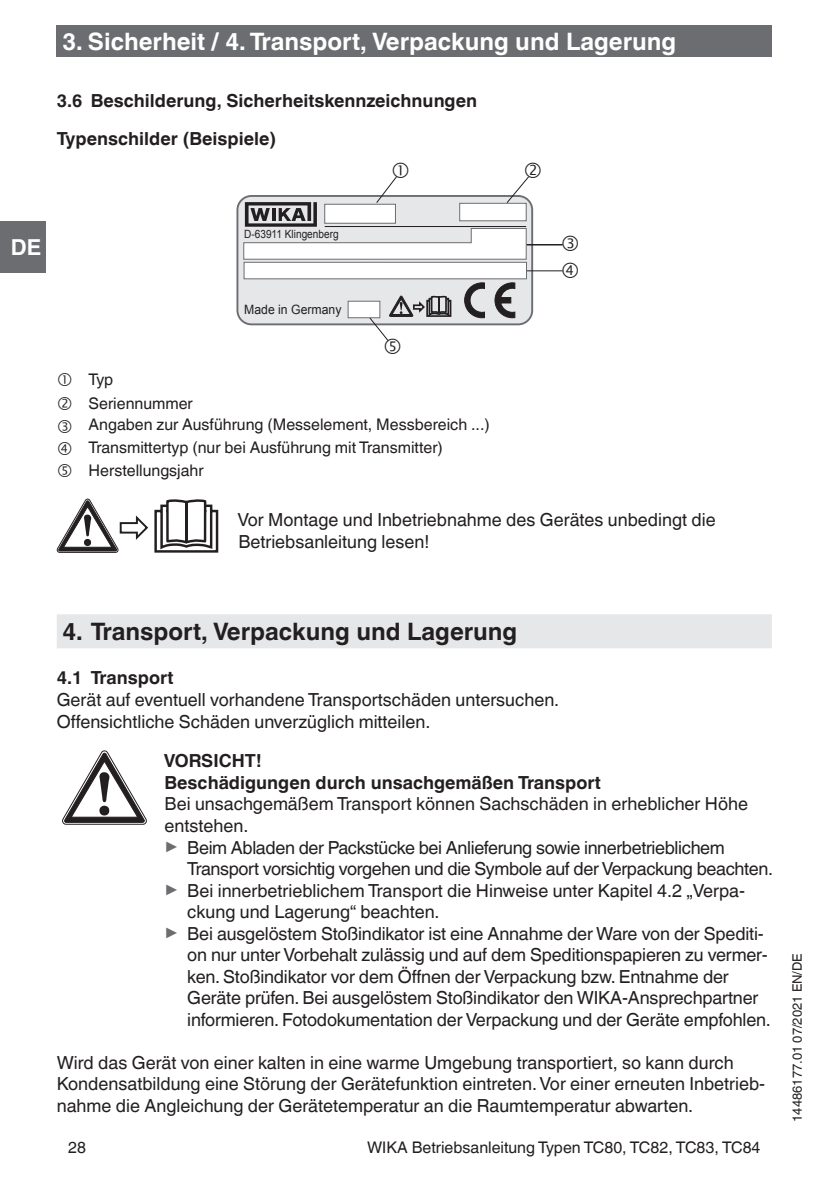
<style>
.page{position:relative;width:840px;height:1191px;background:#fff}
.page>*{position:absolute;margin:0;border:0;box-sizing:border-box;transform-origin:0 0}
.t1{font:700 24px "Helvetica World";color:#fff}
.t2{font:700 24px "Helvetica World";color:#231f20}
.t3{font:700 22px "Helvetica World";color:#fff}
.t4{font:700 19.8px "Arial";color:#231f20;scale:.86 1}
.t5{font:18px/22px "Helvetica World";color:#231f20}
.t6{font:700 18px/38px "Helvetica World";color:#231f20}
.t7{font:18px "Helvetica World";letter-spacing:-.02em;color:#231f20}
.t8{font:16px/23px "Helvetica World";color:#231f20}
.t9{font:13px "Helvetica World";color:#231f20}
.t10{font:12.8px "Arial";color:#231f20;scale:.95 1}
.t11{font:11.4px "Arial";color:#231f20;scale:.88 1}
.t12{font:10.6px "Arial";color:#231f20;scale:.85 1}
.t13{font:9.6px "Arial";color:#231f20}
.t14{font:9.4px "Arial";color:#231f20;scale:.88 1}
.t15{font:9px "Arial";color:#231f20;scale:.83 1}
.t16{font:8.8px "Arial";color:#231f20;scale:.83 1}
.s1{font-size:11.6px}
.s2{font-size:17.6px;color:#6c6d70}
</style>
<div class="page">
<div style="left:57px;top:26px;width:714px;height:31px;background:#6c6d70"></div>
<div style="left:0;top:221px;width:45px;height:51px;background:#6c6d70"></div>
<div style="left:57px;top:614px;width:714px;height:34px;background:#e6e7e9"></div>
<div style="left:237px;top:196px;width:295px;height:128px;background:#e6e7e9;border-radius:14px"></div>
<div style="left:236px;top:195px;width:297px;height:130px;border:2px solid #6c6d70;border-radius:14px"></div>
<svg style="left:464px;top:283px;width:20px;height:35px"></svg>
<svg style="left:494px;top:283px;width:20px;height:35px"></svg>
<div style="left:244px;top:262px;width:282px;height:17px;background:#fff"></div>
<div style="left:243px;top:262px;width:283px;height:17px;border:1px solid #6c6d70"></div>
<div style="left:348px;top:301px;width:31px;height:17px;background:#fff"></div>
<div style="left:347px;top:301px;width:33px;height:17px;border:1px solid #6c6d70"></div>
<hr style="left:526px;top:244px;width:36px;height:1px;background:#231f20">
<hr style="left:526px;top:270px;width:36px;height:1px;background:#231f20">
<svg style="left:57px;top:499px;width:161px;height:54px"></svg>
<svg style="left:62px;top:750px;width:84px;height:74px"></svg>
<svg style="left:243px;top:176px;width:297px;height:84px"></svg>
<svg style="left:368px;top:295px;width:84px;height:46px"></svg>
<h1 class="t1" style="left:62px;top:27px;width:615px">3. Sicherheit / 4. Transport, Verpackung und Lagerung</h1>
<p class="t6" style="left:57px;top:82px;width:421px">3.6 Beschilderung, Sicherheitskennzeichnungen<br>Typenschilder (Beispiele)</p>
<p class="t3" style="left:11px;top:234px;width:32px">DE</p>
<p class="t11" style="left:244px;top:226px;width:109px">D-63911 Klingenberg</p>
<p class="t10" style="left:244px;top:301px;width:139px">Made in Germany <span class="s1">2015</span></p>
<p class="t8" style="left:88px;top:368px;width:106px;line-height:23.6px">Typ<br>Seriennummer</p>
<p class="t8" style="left:88px;top:413px;width:402px">Angaben zur Ausführung (Messelement, Messbereich ...)<br>Transmittertyp (nur bei Ausführung mit Transmitter)<br>Herstellungsjahr</p>
<p class="t5" style="left:237px;top:508px;width:479px">Vor Montage und Inbetriebnahme des Gerätes unbedingt die<br>Betriebsanleitung lesen!</p>
<p class="t10" style="left:244px;top:445px;width:139px">Made in Germany <span class="s1">2015</span></p>
<p class="t14" style="left:293px;top:532px;width:91px">D-63911 Klingenberg</p>
<p class="t4" style="left:302px;top:541px;width:71px">TR10-A</p>
<h1 class="t2" style="left:62px;top:617px;width:456px">4. Transport, Verpackung und Lagerung</h1>
<p class="t6" style="left:57px;top:658px;width:118px">4.1 Transport</p>
<p class="t5" style="left:57px;top:688px;width:503px">Gerät auf eventuell vorhandene Transportschäden untersuchen.<br>Offensichtliche Schäden unverzüglich mitteilen.</p>
<p class="t6" style="left:164px;top:750px;width:438px;line-height:21.4px">VORSICHT!<br>Beschädigungen durch unsachgemäßen Transport</p>
<p class="t5" style="left:164px;top:793px;width:584px">Bei unsachgemäßem Transport können Sachschäden in erheblicher Höhe entstehen.<br><span class="s2">▶</span> Beim Abladen der Packstücke bei Anlieferung sowie innerbetrieblichem</p>
<p class="t7" style="left:187px;top:858px;width:587px">Transport vorsichtig vorgehen und die Symbole auf der Verpackung beachten.</p>
<p class="t5" style="left:164px;top:879px;width:581px"><span class="s2">▶</span> Bei innerbetrieblichem Transport die Hinweise unter Kapitel 4.2 „Verpa-</p>
<p class="t5" style="left:187px;top:900px;width:254px">ckung und Lagerung“ beachten.</p>
<p class="t5" style="left:164px;top:922px;width:600px"><span class="s2">▶</span> Bei ausgelöstem Stoßindikator ist eine Annahme der Ware von der Spediti-</p>
<p class="t5" style="left:187px;top:943px;width:582px">on nur unter Vorbehalt zulässig und auf dem Speditionspapieren zu vermer-</p>
<p class="t5" style="left:187px;top:965px;width:542px">ken. Stoßindikator vor dem Öffnen der Verpackung bzw. Entnahme der</p>
<p class="t5" style="left:187px;top:986px;width:572px">Geräte prüfen. Bei ausgelöstem Stoßindikator den WIKA-Ansprechpartner</p>
<p class="t5" style="left:187px;top:1008px;width:585px">informieren. Fotodokumentation der Verpackung und der Geräte empfohlen.</p>
<p class="t5" style="left:57px;top:1051px;width:709px;line-height:21.4px">Wird das Gerät von einer kalten in eine warme Umgebung transportiert, so kann durch<br>Kondensatbildung eine Störung der Gerätefunktion eintreten. Vor einer erneuten Inbetrieb&shy;nahme die Angleichung der Gerätetemperatur an die Raumtemperatur abwarten.</p>
<p class="t15" style="left:456px;top:622px;width:40px">D = 2 mm</p>
<p class="t16" style="left:267px;top:622px;width:39px">D = 6 mm</p>
<p class="t13" style="left:366px;top:622px;width:36px">525 mm</p>
<p class="t12" style="left:286px;top:780px;width:113px">Made in Germany 2015</p>
<p class="t12" style="left:476px;top:780px;width:113px">Made in Germany 2015</p>
<p class="t8" style="left:68px;top:1135px;width:19px">28</p>
<p class="t8" style="left:367px;top:1135px;width:395px">WIKA Betriebsanleitung Typen TC80, TC82, TC83, TC84</p>
<p class="t9" style="left:789px;top:1121px;width:170px;rotate:-90deg">14486177.01 07/2021 EN/DE</p>
</div>
